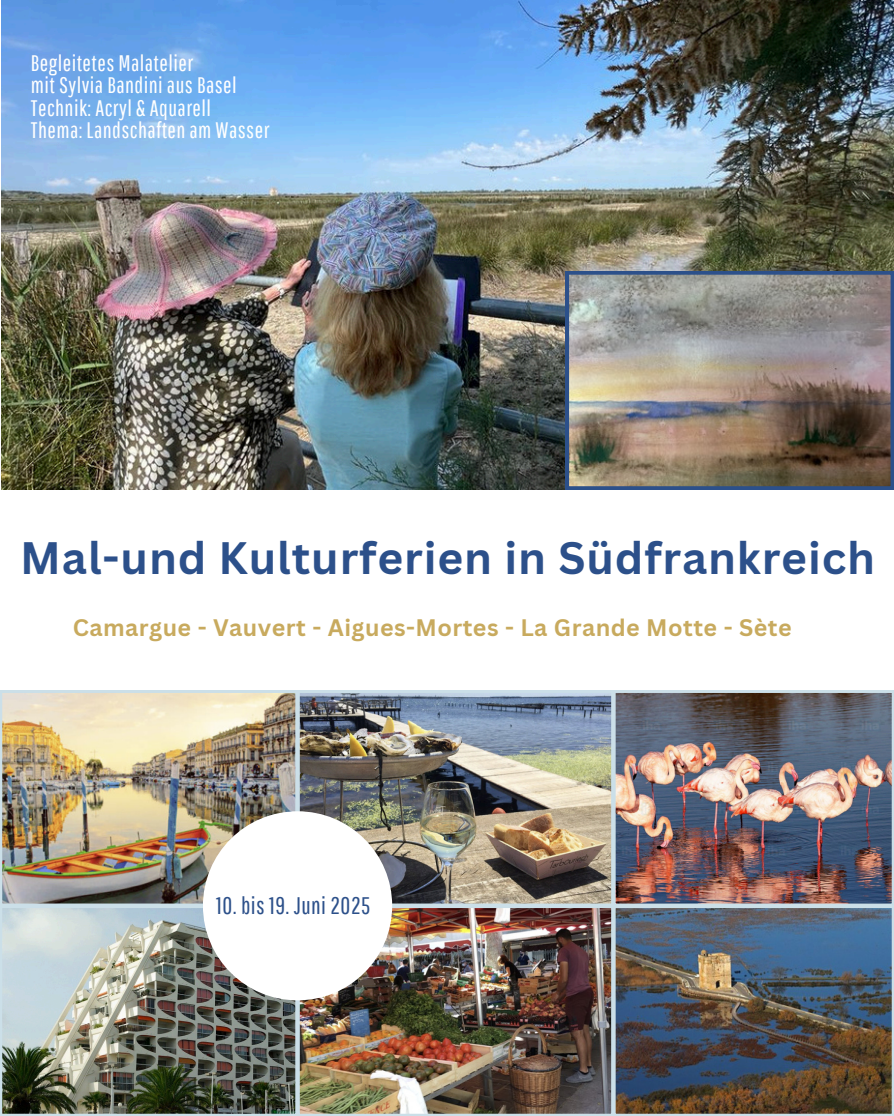
<style>
.page{position:relative;width:894px;height:1116px;background:#fff}
.page>*{position:absolute;margin:0;border:0;box-sizing:border-box;transform-origin:0 0}
.t1{font:700 44.25px "Canva Sans";letter-spacing:.02em;color:#2c508a}
.t2{font:24px "Pathway Gothic One";letter-spacing:.02em;color:#2c508a}
.t3{font:700 23.25px "Canva Sans";letter-spacing:.02em;color:#c8aa5e}
.t4{font:22.5px "Pathway Gothic One";letter-spacing:.02em;color:#fff}
</style>
<div class="page">
<img style="left:613px;top:691px;width:280px;height:215px">
<img style="left:2px;top:0;width:891px;height:489px">
<img style="left:565px;top:271px;width:328px;height:219px">
<img style="left:0;top:906px;width:297px;height:210px">
<img style="left:297px;top:906px;width:316px;height:210px">
<img style="left:613px;top:906px;width:280px;height:210px">
<img style="left:0;top:691px;width:297px;height:215px">
<img style="left:297px;top:691px;width:316px;height:215px">
<div style="left:203px;top:811px;width:189px;height:189px;background:#fff;border-radius:50%"></div>
<p class="t4" style="left:31px;top:49px;width:164px">Begleitetes Malatelier</p>
<p class="t4" style="left:31px;top:72px;width:207px">mit Sylvia Bandini aus Basel</p>
<p class="t4" style="left:31px;top:94px;width:182px">Technik: Acryl &amp; Aquarell</p>
<p class="t4" style="left:31px;top:117px;width:240px">Thema: Landschaften am Wasser</p>
<p class="t1" style="left:20px;top:527px;width:856px">Mal-und Kulturferien in Südfrankreich</p>
<p class="t3" style="left:73px;top:611px;width:720px">Camargue - Vauvert - Aigues-Mortes - La Grande Motte - Sète</p>
<p class="t2" style="left:216px;top:891px;width:155px">10. bis 19. Juni 2025</p>
</div>
